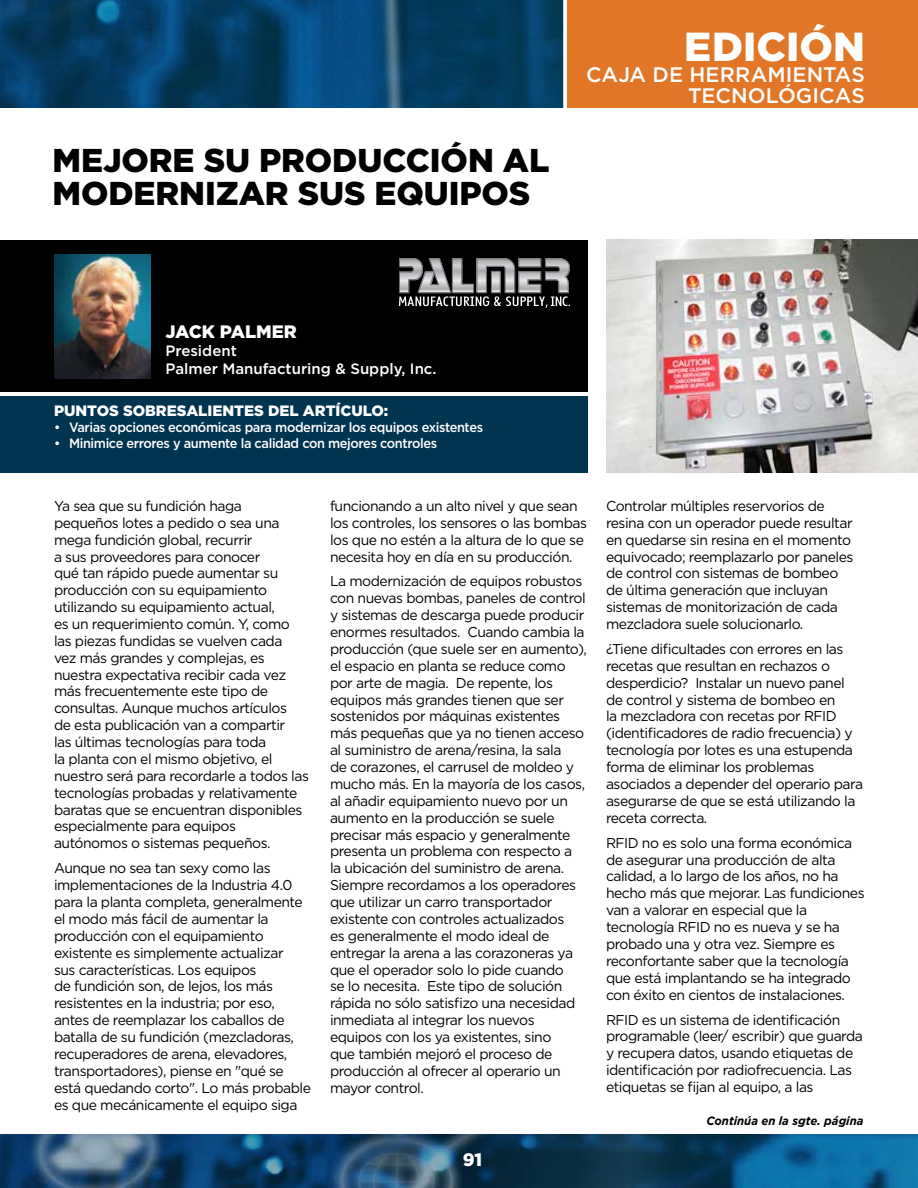
<style>
.page{position:relative;width:918px;height:1188px;background:#fff}
.page>*{position:absolute;margin:0;border:0;box-sizing:border-box;transform-origin:0 0}
.t1{font:900 40.5px "Gotham";letter-spacing:.005em;color:#fff}
.t2{font:900 33px/33px "Gotham";color:#000}
.t3{font:500 21px/21px "Gotham";letter-spacing:.005em;color:#fff;text-align:right}
.t4{font:900 18px "Gotham";color:#fff}
.t5{font:500 15px/18px "Gotham";color:#fff}
.t6{font:900 15px "Gotham";color:#fff}
.t7{font:14.25px/16.8px "Gotham";letter-spacing:-.035em;color:#000}
.t8{font:500 13.5px "Gotham";letter-spacing:-.03em;color:#fff;scale:.95 1}
.t9{font:italic 700 12px "Gotham";color:#000;scale:.95 1}
</style>
<div class="page">
<img style="left:0;top:0;width:563px;height:108px">
<img style="left:0;top:1135px;width:918px;height:53px">
<div style="left:567px;top:0;width:351px;height:108px;background:#e17627"></div>
<div style="left:0;top:396px;width:588px;height:76px;background:#003451"></div>
<div style="left:0;top:240px;width:588px;height:152px;background:#000"></div>
<img style="left:54px;top:255px;width:97px;height:124px">
<svg style="left:399px;top:258px;width:171px;height:50px"></svg>
<img style="left:606px;top:240px;width:312px;height:232px">
<h2 class="t2" style="left:52px;top:143px;width:498px">MEJORE SU PRODUCCIÓN AL<br>MODERNIZAR SUS EQUIPOS</h2>
<h1 class="t1" style="left:684px;top:18px;width:182px">EDICIÓN</h1>
<h3 class="t3" style="left:586px;top:63px;width:280px">CAJA DE HERRAMIENTAS<br>TECNOLÓGICAS</h3>
<p class="t4" style="left:165px;top:319px;width:133px">JACK PALMER</p>
<p class="t5" style="left:165px;top:341px;width:273px">President<br>Palmer Manufacturing &amp; Supply, Inc.</p>
<p class="t6" style="left:54px;top:400px;width:336px">PUNTOS SOBRESALIENTES DEL ARTÍCULO:</p>
<p class="t8" style="left:54px;top:418px;width:453px">• Varias opciones económicas para modernizar los equipos existentes</p>
<p class="t8" style="left:54px;top:434px;width:405px">• Minimice errores y aumente la calidad con mejores controles</p>
<p class="t7" style="left:54px;top:497px;width:256px">Ya sea que su fundición haga pequeños lotes a pedido o sea una mega fundición global, recurrir<br>a sus proveedores para conocer<br>qué tan rápido puede aumentar su producción con su equipamiento utilizando su equipamiento actual,<br>es un requerimiento común. Y, como las piezas fundidas se vuelven cada<br>vez más grandes y complejas, es nuestra expectativa recibir cada vez más frecuentemente este tipo de consultas. Aunque muchos artículos<br>de esta publicación van a compartir<br>las últimas tecnologías para toda<br>la planta con el mismo objetivo, el nuestro será para recordarle a todos las tecnologías probadas y relativamente baratas que se encuentran disponibles especialmente para equipos autónomos o sistemas pequeños.</p>
<p class="t7" style="left:54px;top:860px;width:259px">Aunque no sea tan sexy como las implementaciones de la Industria 4.0 para la planta completa, generalmente el modo más fácil de aumentar la producción con el equipamiento existente es simplemente actualizar<br>sus características. Los equipos<br>de fundición son, de lejos, los más resistentes en la industria; por eso, antes de reemplazar los caballos de batalla de su fundición (mezcladoras, recuperadores de arena, elevadores, transportadores), piense en "qué se está quedando corto". Lo más probable es que mecánicamente el equipo siga</p>
<p class="t7" style="left:330px;top:497px;width:259px">funcionando a un alto nivel y que sean los controles, los sensores o las bombas los que no estén a la altura de lo que se necesita hoy en día en su producción.</p>
<p class="t7" style="left:330px;top:573px;width:259px">La modernización de equipos robustos con nuevas bombas, paneles de control y sistemas de descarga puede producir enormes resultados. Cuando cambia la producción (que suele ser en aumento), el espacio en planta se reduce como por arte de magia. De repente, los equipos más grandes tienen que ser sostenidos por máquinas existentes más pequeñas que ya no tienen acceso al suministro de arena/resina, la sala<br>de corazones, el carrusel de moldeo y mucho más. En la mayoría de los casos, al añadir equipamiento nuevo por un aumento en la producción se suele precisar más espacio y generalmente presenta un problema con respecto a<br>la ubicación del suministro de arena.<br>Siempre recordamos a los operadores que utilizar un carro transportador existente con controles actualizados<br>es generalmente el modo ideal de entregar la arena a las corazoneras ya que el operador solo lo pide cuando<br>se lo necesita. Este tipo de solución rápida no sólo satisfizo una necesidad inmediata al integrar los nuevos equipos con los ya existentes, sino<br>que también mejoró el proceso de producción al ofrecer al operario un mayor control.</p>
<p class="t4" style="left:463px;top:1147px;width:21px">91</p>
<p class="t7" style="left:606px;top:497px;width:249px">Controlar múltiples reservorios de resina con un operador puede resultar en quedarse sin resina en el momento equivocado; reemplazarlo por paneles de control con sistemas de bombeo de última generación que incluyan sistemas de monitorización de cada mezcladora suele solucionarlo.</p>
<p class="t7" style="left:606px;top:640px;width:259px">¿Tiene dificultades con errores en las recetas que resultan en rechazos o desperdicio? Instalar un nuevo panel de control y sistema de bombeo en<br>la mezcladora con recetas por RFID (identificadores de radio frecuencia) y tecnología por lotes es una estupenda forma de eliminar los problemas asociados a depender del operario para asegurarse de que se está utilizando la receta correcta.</p>
<p class="t7" style="left:606px;top:834px;width:260px">RFID no es solo una forma económica de asegurar una producción de alta calidad, a lo largo de los años, no ha hecho más que mejorar. Las fundiciones van a valorar en especial que la tecnología RFID no es nueva y se ha probado una y otra vez. Siempre es reconfortante saber que la tecnología que está implantando se ha integrado con éxito en cientos de instalaciones.</p>
<p class="t7" style="left:606px;top:1011px;width:259px">RFID es un sistema de identificación programable (leer/ escribir) que guarda y recupera datos, usando etiquetas de identificación por radiofrecuencia. Las etiquetas se fijan al equipo, a las</p>
<p class="t9" style="left:706px;top:1113px;width:167px">Continúa en la sgte. página</p>
</div>
